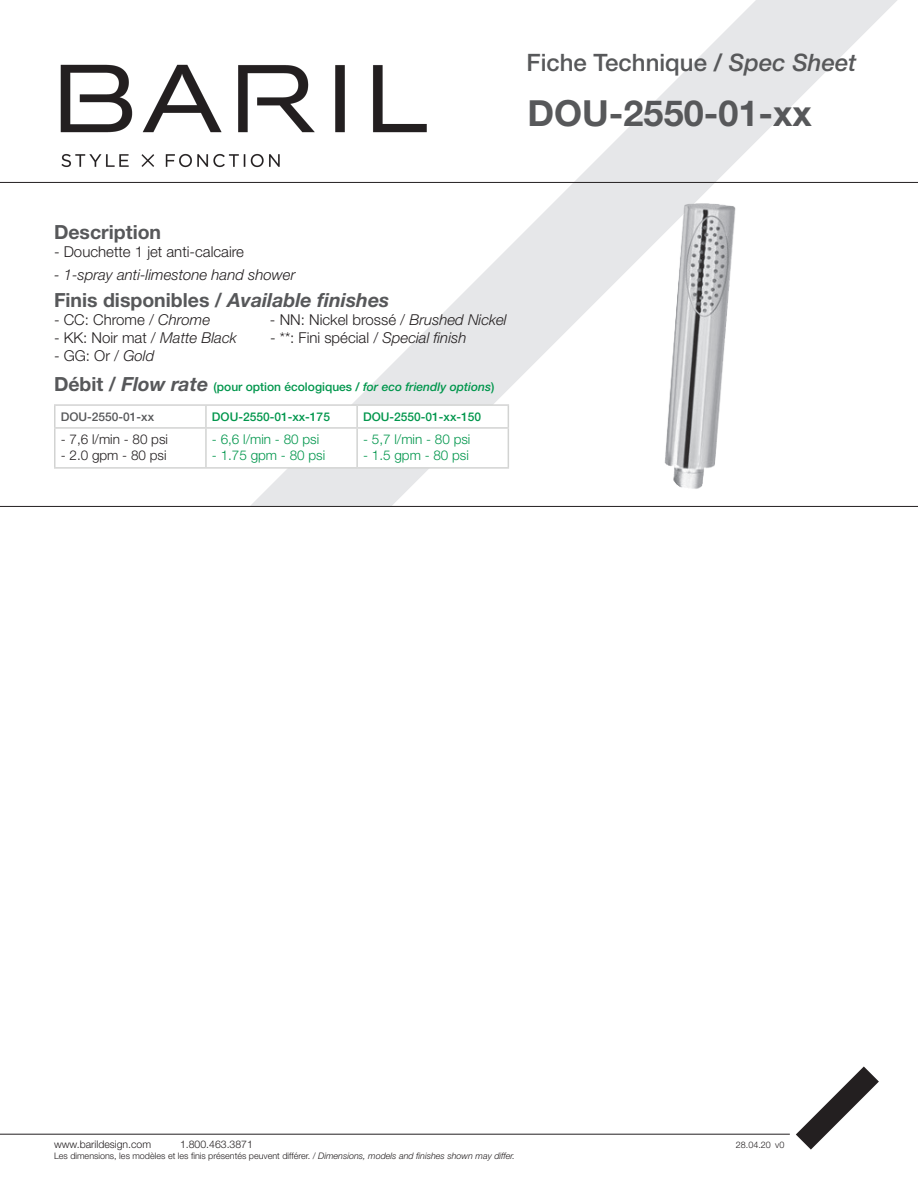
<style>
.page{position:relative;width:918px;height:1188px;background:#fff}
.page>*{position:absolute;margin:0;border:0;box-sizing:border-box;transform-origin:0 0}
.t1{font:700 36px "Helvetica Neue LT Std";color:#57585a}
.t2{font:500 24px "Helvetica Neue LT Std";color:#57585a}
.t3{font:700 19.5px "Helvetica Neue LT Std";color:#57585a}
.t4{font:300 15px "Helvetica Neue LT Std";color:#231f20}
.t5{font:italic 300 15px "Helvetica Neue LT Std";color:#231f20}
.t6{font:300 13.5px "Helvetica Neue LT Std";color:#00964c}
.t7{font:300 13.5px "Helvetica Neue LT Std";color:#231f20}
.t8{font:500 12px "Helvetica Neue LT Std";color:#00964c}
.t9{font:500 12px "Helvetica Neue LT Std";color:#57585a}
.t10{font:300 10.5px "Helvetica Neue LT Std";color:#231f20}
.t11{font:300 9px "Helvetica Neue LT Std";color:#231f20}
.s1{font-style:italic}
.s2{font-weight:700;font-size:19.5px;color:#57585a}
.s3{font-weight:700;font-style:italic;font-size:19.5px;color:#57585a}
</style>
<div class="page">
<svg style="left:250px;top:0;width:648px;height:506px"></svg>
<img style="left:60px;top:54px;width:372px;height:121px">
<hr style="left:0;top:182px;width:918px;height:1px;background:#231f20">
<hr style="left:0;top:506px;width:918px;height:1px;background:#231f20">
<hr style="left:0;top:1134px;width:790px;height:1px;background:#231f20">
<svg style="left:796px;top:1066px;width:83px;height:84px"></svg>
<img style="left:652px;top:182px;width:100px;height:324px">
<hr style="left:54px;top:404px;width:152px;height:2px;background:#d2d3d2">
<hr style="left:54px;top:406px;width:2px;height:21px;background:#d2d3d2">
<hr style="left:206px;top:404px;width:151px;height:2px;background:#d2d3d2">
<hr style="left:357px;top:404px;width:152px;height:2px;background:#d2d3d2">
<svg style="left:55px;top:406px;width:454px;height:61px"></svg>
<hr style="left:54px;top:427px;width:152px;height:2px;background:#d2d3d2">
<hr style="left:54px;top:429px;width:2px;height:38px;background:#d2d3d2">
<hr style="left:206px;top:427px;width:151px;height:2px;background:#d2d3d2">
<hr style="left:205px;top:429px;width:2px;height:38px;background:#d2d3d2">
<hr style="left:357px;top:427px;width:152px;height:2px;background:#d2d3d2">
<hr style="left:356px;top:429px;width:2px;height:38px;background:#d2d3d2">
<hr style="left:508px;top:429px;width:1px;height:38px;background:#d2d3d2">
<hr style="left:54px;top:467px;width:152px;height:2px;background:#d2d3d2">
<hr style="left:206px;top:467px;width:151px;height:2px;background:#d2d3d2">
<hr style="left:357px;top:467px;width:152px;height:2px;background:#d2d3d2">
<h2 class="t2" style="left:526px;top:48px;width:331px">Fiche Technique / <span class="s1">Spec Sheet</span></h2>
<p class="t1" style="left:528px;top:91px;width:286px">DOU-2550-01-xx</p>
<p class="t3" style="left:54px;top:220px;width:109px">Description</p>
<p class="t4" style="left:54px;top:243px;width:192px">- Douchette 1 jet anti-calcaire</p>
<p class="t5" style="left:54px;top:265px;width:243px">- 1-spray anti-limestone hand shower</p>
<p class="t3" style="left:54px;top:288px;width:337px">Finis disponibles / <span class="s1">Available finishes</span></p>
<p class="t4" style="left:54px;top:310px;width:158px">- CC: Chrome / <span class="s1">Chrome</span></p>
<p class="t4" style="left:270px;top:310px;width:238px">- NN: Nickel brossé / <span class="s1">Brushed Nickel</span></p>
<p class="t4" style="left:54px;top:328px;width:184px">- KK: Noir mat / <span class="s1">Matte Black</span></p>
<p class="t4" style="left:270px;top:328px;width:198px">- **: Fini spécial / <span class="s1">Special finish</span></p>
<p class="t4" style="left:54px;top:346px;width:102px">- GG: Or / <span class="s1">Gold</span></p>
<p class="t8" style="left:54px;top:379px;width:442px"><span class="s2">Débit /</span> <span class="s3">Flow rate</span> (pour option écologiques / <span class="s1">for eco friendly options</span>)</p>
<p class="t9" style="left:61px;top:409px;width:95px">DOU-2550-01-xx</p>
<p class="t8" style="left:212px;top:409px;width:120px">DOU-2550-01-xx-175</p>
<p class="t8" style="left:363px;top:409px;width:120px">DOU-2550-01-xx-150</p>
<p class="t7" style="left:61px;top:431px;width:109px">- 7,6 l/min - 80 psi</p>
<p class="t7" style="left:61px;top:447px;width:107px">- 2.0 gpm - 80 psi</p>
<p class="t6" style="left:212px;top:431px;width:109px">- 6,6 l/min - 80 psi</p>
<p class="t6" style="left:212px;top:447px;width:115px">- 1.75 gpm - 80 psi</p>
<p class="t6" style="left:363px;top:431px;width:109px">- 5,7 l/min - 80 psi</p>
<p class="t6" style="left:363px;top:447px;width:107px">- 1.5 gpm - 80 psi</p>
<p class="t10" style="left:54px;top:1138px;width:99px">www.barildesign.com</p>
<p class="t10" style="left:180px;top:1138px;width:74px">1.800.463.3871</p>
<p class="t11" style="left:736px;top:1139px;width:37px">28.04.20</p>
<p class="t11" style="left:54px;top:1150px;width:463px">Les dimensions, les modèles et les finis présentés peuvent différer. / <span class="s1">Dimensions, models and finishes shown may differ.</span></p>
<p class="t11" style="left:775px;top:1140px;width:11px">v0</p>
</div>
